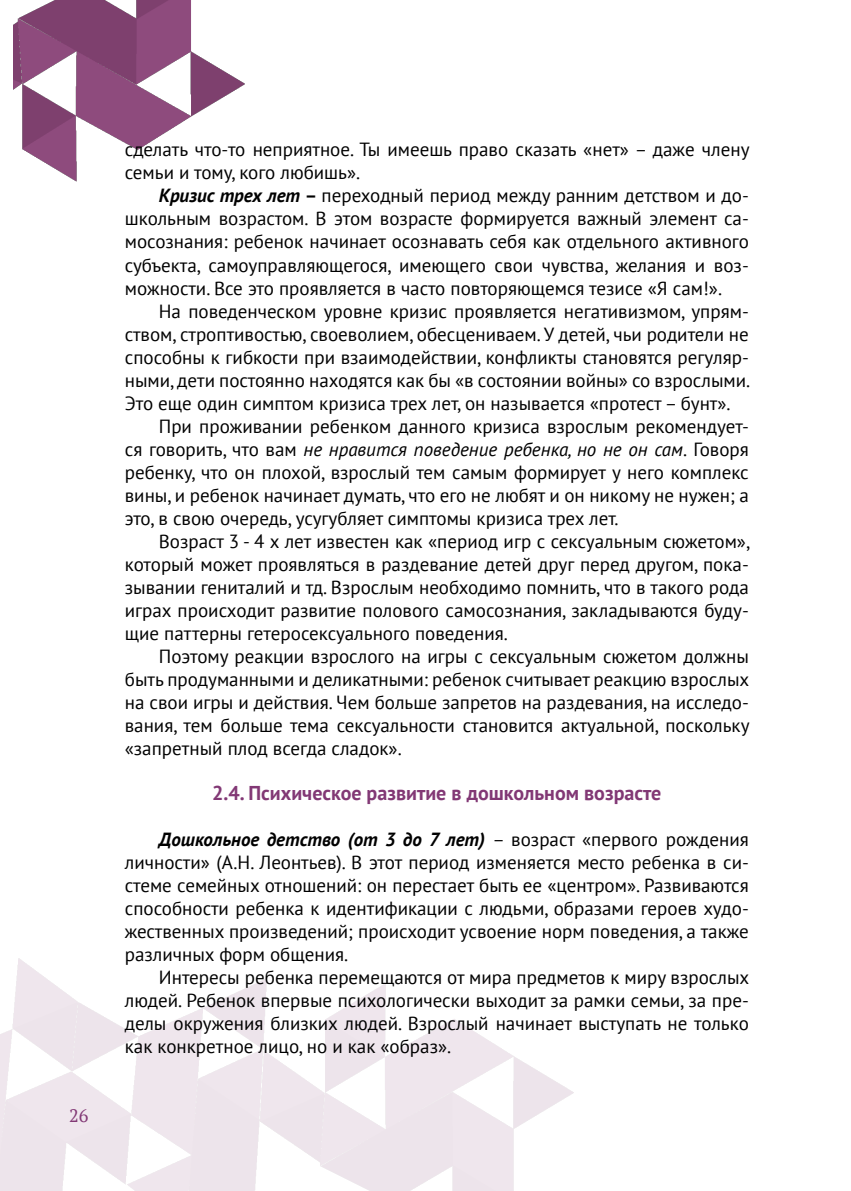
<style>
.page{position:relative;width:851px;height:1191px;background:#fff}
.page>*{position:absolute;margin:0;border:0;box-sizing:border-box;transform-origin:0 0}
.t1{font:700 20px "PT Sans";color:#823875}
.t2{font:19px/23px "PT Sans";color:#000;text-align:justify}
.t3{font:18px "PT Serif";color:#823875}
.s1{font-weight:700;font-style:italic}
.s2{font-weight:700}
.s3{font-style:italic}
</style>
<div class="page">
<img style="left:0;top:958px;width:573px;height:233px">
<img style="left:14px;top:0;width:230px;height:182px">
<p class="t3" style="left:69px;top:1103px;width:21px">26</p>
<p class="t2" style="left:125px;top:138px;width:626px">сделать что-то неприятное. Ты имеешь право сказать «нет» – даже члену семьи и тому, кого любишь».</p>
<p class="t2" style="left:125px;top:184px;width:625px;text-indent:34px"><span class="s1">Кризис трех лет</span> <span class="s2">–</span> переходный период между ранним детством и до&shy;школьным возрастом. В этом возрасте формируется важный элемент са&shy;мосознания: ребенок начинает осознавать себя как отдельного активного субъекта, самоуправляющегося, имеющего свои чувства, желания и воз&shy;можности. Все это проявляется в часто повторяющемся тезисе «Я сам!».</p>
<p class="t2" style="left:125px;top:299px;width:627px;text-indent:34px">На поведенческом уровне кризис проявляется негативизмом, упрям&shy;ством, строптивостью, своеволием, обесцениваем. У детей, чьи родители не способны к гибкости при взаимодействии, конфликты становятся регуляр&shy;ными, дети постоянно находятся как бы «в состоянии войны» со взрослыми.<br>Это еще один симптом кризиса трех лет, он называется «протест – бунт».</p>
<p class="t2" style="left:125px;top:414px;width:625px;text-indent:34px">При проживании ребенком данного кризиса взрослым рекомендует&shy;ся говорить, что вам <span class="s3">не нравится поведение ребенка, но не он сам</span>. Говоря ребенку, что он плохой, взрослый тем самым формирует у него комплекс вины, и ребенок начинает думать, что его не любят и он никому не нужен; а это, в свою очередь, усугубляет симптомы кризиса трех лет.</p>
<p class="t2" style="left:125px;top:529px;width:627px;text-indent:34px">Возраст 3 - 4 х лет известен как «период игр с сексуальным сюжетом», который может проявляться в раздевание детей друг перед другом, пока&shy;зывании гениталий и тд. Взрослым необходимо помнить, что в такого рода играх происходит развитие полового самосознания, закладываются буду&shy;щие паттерны гетеросексуального поведения.</p>
<p class="t2" style="left:125px;top:644px;width:626px;text-indent:34px">Поэтому реакции взрослого на игры с сексуальным сюжетом должны быть продуманными и деликатными: ребенок считывает реакцию взрослых на свои игры и действия. Чем больше запретов на раздевания, на исследо&shy;вания, тем больше тема сексуальности становится актуальной, поскольку «запретный плод всегда сладок».</p>
<p class="t1" style="left:212px;top:779px;width:450px">2.4. Психическое развитие в дошкольном возрасте</p>
<p class="t2" style="left:125px;top:827px;width:625px;text-indent:34px"><span class="s1">Дошкольное детство (от 3 до 7 лет)</span> – возраст «первого рождения личности» (А.Н. Леонтьев). В этот период изменяется место ребенка в си&shy;стеме семейных отношений: он перестает быть ее «центром». Развиваются способности ребенка к идентификации с людьми, образами героев худо&shy;жественных произведений; происходит усвоение норм поведения, а также различных форм общения.</p>
<p class="t2" style="left:125px;top:965px;width:626px;text-indent:34px">Интересы ребенка перемещаются от мира предметов к миру взрослых людей. Ребенок впервые психологически выходит за рамки семьи, за пре&shy;делы окружения близких людей. Взрослый начинает выступать не только как конкретное лицо, но и как «образ».</p>
</div>
